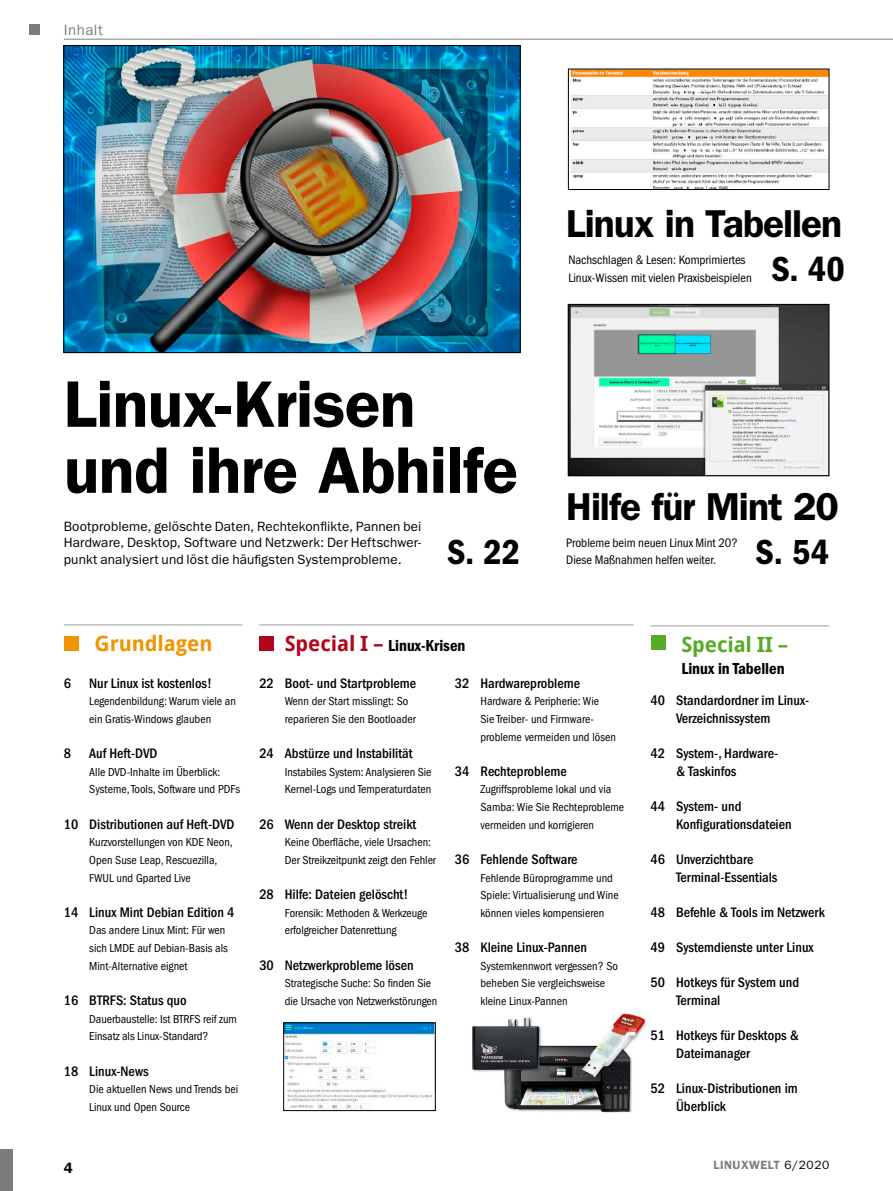
<style>
.page{position:relative;width:893px;height:1191px;background:#fff}
.page>*{position:absolute;margin:0;border:0;box-sizing:border-box;transform-origin:0 0}
.t1{font:600 66px/66px "ITC Franklin Gothic Std";letter-spacing:-.01em;color:#000}
.t2{font:600 39px "ITC Franklin Gothic Std";letter-spacing:-.025em;color:#000}
.t3{font:36px "ITC Franklin Gothic Std Dm Cd";color:#000}
.t4{font:700 21px "Droid Sans Pro";letter-spacing:-.005em;color:#f19400}
.t5{font:700 21px "Droid Sans Pro";letter-spacing:-.005em;color:#57ab27}
.t6{font:16.5px "ITC Franklin Gothic Std Dm Cd";color:#000}
.t7{font:15px "ITC Franklin Gothic Std";letter-spacing:.035em;color:#7a7c7e}
.t8{font:600 15px "ITC Franklin Gothic Std";color:#000}
.t9{font:500 condensed 14.25px/17.7px "ITC Franklin Gothic Std";color:#000}
.t10{font:13.5px/16.5px "ITC Franklin Gothic Std";letter-spacing:.01em;color:#000;text-align:justify}
.t11{font:condensed 12.75px/17.5px "ITC Franklin Gothic Std";letter-spacing:-.005em;color:#000}
.t12{font:condensed 12px/17.7px "ITC Franklin Gothic Std";color:#000}
.t13{font:600 12px "ITC Franklin Gothic Std";letter-spacing:.04em;color:#7a7c7e}
.s1{font-family:"Droid Sans Pro";font-weight:700;font-size:21px;color:#b1061b}
.s2{font-weight:400;color:#000}
</style>
<div class="page">
<div style="left:30px;top:24px;width:10px;height:11px;background:#7a7c7e"></div>
<div style="left:0;top:1148px;width:13px;height:43px;background:#7a7c7e"></div>
<hr style="left:64px;top:39px;width:829px;height:1px;background:#7a7c7e">
<img style="left:570px;top:71px;width:257px;height:117px">
<div style="left:568px;top:69px;width:261px;height:121px;border:1px solid #000"></div>
<img style="left:570px;top:306px;width:257px;height:168px">
<div style="left:568px;top:304px;width:261px;height:172px;border:1px solid #000"></div>
<hr style="left:64px;top:624px;width:178px;height:1px;background:#9c9d9f">
<div style="left:64px;top:636px;width:15px;height:15px;background:#f19400"></div>
<hr style="left:259px;top:624px;width:375px;height:1px;background:#9c9d9f">
<div style="left:259px;top:636px;width:15px;height:15px;background:#b1061b"></div>
<hr style="left:650px;top:625px;width:179px;height:1px;background:#9c9d9f">
<div style="left:650px;top:634px;width:15px;height:15px;background:#57ab27"></div>
<img style="left:66px;top:47px;width:452px;height:304px">
<div style="left:64px;top:45px;width:456px;height:308px;border:1px solid #000"></div>
<img style="left:285px;top:1024px;width:148px;height:84px">
<img style="left:472px;top:1013px;width:174px;height:100px">
<p class="t7" style="left:64px;top:21px;width:41px">Inhalt</p>
<p class="t1" style="left:64px;top:371px;width:456px">Linux-Krisen und ihre Abhilfe</p>
<p class="t10" style="left:64px;top:518px;width:359px">Bootprobleme, gelöschte Daten, Rechtekonflikte, Pannen bei Hardware, Desktop, Software und Netzwerk: Der Heftschwer&shy;punkt analysiert und löst die häufigsten Systemprobleme.</p>
<p class="t3" style="left:447px;top:531px;width:75px">S. 22</p>
<p class="t2" style="left:566px;top:200px;width:278px">Linux in Tabellen</p>
<p class="t11" style="left:568px;top:252px;width:185px">Nachschlagen &amp; Lesen: Komprimiertes<br>Linux-Wissen mit vielen Praxisbeispielen</p>
<p class="t3" style="left:771px;top:248px;width:75px">S. 40</p>
<p class="t2" style="left:566px;top:484px;width:274px">Hilfe für Mint 20</p>
<p class="t11" style="left:566px;top:534px;width:173px">Probleme beim neuen Linux Mint 20?<br>Diese Maßnahmen helfen weiter.</p>
<p class="t3" style="left:756px;top:531px;width:75px">S. 54</p>
<p class="t4" style="left:95px;top:628px;width:119px">Grundlagen</p>
<p class="t6" style="left:285px;top:636px;width:182px"><span class="s1">Special I –</span> Linux-Krisen</p>
<p class="t5" style="left:681px;top:629px;width:108px">Special II –</p>
<p class="t6" style="left:681px;top:659px;width:105px">Linux in Tabellen</p>
<p class="t9" style="left:64px;top:674px;width:9px">6</p>
<p class="t9" style="left:89px;top:674px;width:124px">Nur Linux ist kostenlos!</p>
<p class="t12" style="left:89px;top:692px;width:148px">Legendenbildung: Warum viele an ein Gratis-Windows glauben</p>
<p class="t9" style="left:64px;top:744px;width:9px">8</p>
<p class="t9" style="left:89px;top:744px;width:70px">Auf Heft-DVD</p>
<p class="t12" style="left:89px;top:763px;width:152px">Alle DVD-Inhalte im Überblick:<br>Systeme, Tools, Software und PDFs</p>
<p class="t9" style="left:64px;top:815px;width:172px">10 Distributionen auf Heft-DVD</p>
<p class="t12" style="left:89px;top:833px;width:145px">Kurzvorstellungen von KDE Neon,<br>Open Suse Leap, Rescuezilla,<br>FWUL und Gparted Live</p>
<p class="t9" style="left:64px;top:903px;width:172px">14 Linux Mint Debian Edition 4</p>
<p class="t12" style="left:89px;top:921px;width:140px">Das andere Linux Mint: Für wen sich LMDE auf Debian-Basis als<br>Mint-Alternative eignet</p>
<p class="t9" style="left:64px;top:991px;width:124px">16 BTRFS: Status quo</p>
<p class="t12" style="left:89px;top:1010px;width:149px">Dauerbaustelle: Ist BTRFS reif zum<br>Einsatz als Linux-Standard?</p>
<p class="t9" style="left:64px;top:1062px;width:86px">18 Linux-News</p>
<p class="t12" style="left:89px;top:1080px;width:150px">Die aktuellen News und Trends bei<br>Linux und Open Source</p>
<p class="t9" style="left:259px;top:674px;width:158px">22 Boot- und Startprobleme</p>
<p class="t12" style="left:285px;top:692px;width:132px">Wenn der Start misslingt: So reparieren Sie den Bootloader</p>
<p class="t9" style="left:259px;top:744px;width:155px">24 Abstürze und Instabilität</p>
<p class="t12" style="left:285px;top:763px;width:148px">Instabiles System: Analysieren Sie<br>Kernel-Logs und Temperaturdaten</p>
<p class="t9" style="left:259px;top:815px;width:158px">26 Wenn der Desktop streikt</p>
<p class="t12" style="left:285px;top:833px;width:153px">Keine Oberfläche, viele Ursachen:<br>Der Streikzeitpunkt zeigt den Fehler</p>
<p class="t9" style="left:259px;top:885px;width:150px">28 Hilfe: Dateien gelöscht!</p>
<p class="t12" style="left:285px;top:904px;width:144px">Forensik: Methoden &amp; Werkzeuge erfolgreicher Datenrettung</p>
<p class="t9" style="left:259px;top:956px;width:156px">30 Netzwerkprobleme lösen</p>
<p class="t12" style="left:285px;top:974px;width:154px">Strategische Suche: So finden Sie die Ursache von Netzwerkstörungen</p>
<p class="t9" style="left:455px;top:674px;width:127px">32 Hardwareprobleme</p>
<p class="t12" style="left:480px;top:692px;width:137px">Hardware &amp; Peripherie: Wie<br>Sie Treiber- und Firmware&shy;probleme vermeiden und lösen</p>
<p class="t9" style="left:455px;top:762px;width:113px">34 Rechteprobleme</p>
<p class="t12" style="left:480px;top:780px;width:145px">Zugriffsprobleme lokal und via<br>Samba: Wie Sie Rechteprobleme vermeiden und korrigieren</p>
<p class="t9" style="left:455px;top:850px;width:124px">36 Fehlende Software</p>
<p class="t12" style="left:480px;top:869px;width:140px">Fehlende Büroprogramme und<br>Spiele: Virtualisierung und Wine können vieles kompensieren</p>
<p class="t9" style="left:455px;top:938px;width:134px">38 Kleine Linux-Pannen</p>
<p class="t12" style="left:480px;top:957px;width:139px">Systemkennwort vergessen? So beheben Sie vergleichsweise kleine Linux-Pannen</p>
<p class="t9" style="left:676px;top:692px;width:135px;text-indent:-26px">40 Standardordner im Linux-<br>Verzeichnissystem</p>
<p class="t9" style="left:676px;top:744px;width:104px;text-indent:-26px">42 System-, Hardware-&amp; Taskinfos</p>
<p class="t9" style="left:676px;top:797px;width:117px;text-indent:-26px">44 System- und<br>Konfigurationsdateien</p>
<p class="t9" style="left:676px;top:850px;width:103px;text-indent:-26px">46 Unverzichtbare<br>Terminal-Essentials</p>
<p class="t9" style="left:651px;top:903px;width:176px">48 Befehle &amp; Tools im Netzwerk</p>
<p class="t9" style="left:651px;top:938px;width:165px">49 Systemdienste unter Linux</p>
<p class="t9" style="left:676px;top:974px;width:125px;text-indent:-26px">50 Hotkeys für System und<br>Terminal</p>
<p class="t9" style="left:676px;top:1026px;width:124px;text-indent:-26px">51 Hotkeys für Desktops &amp;<br>Dateimanager</p>
<p class="t9" style="left:676px;top:1079px;width:123px;text-indent:-26px">52 Linux-Distributionen im<br>Überblick</p>
<p class="t8" style="left:64px;top:1158px;width:10px">4</p>
<p class="t13" style="left:714px;top:1158px;width:117px">LINUXWELT <span class="s2">6/2020</span></p>
</div>
